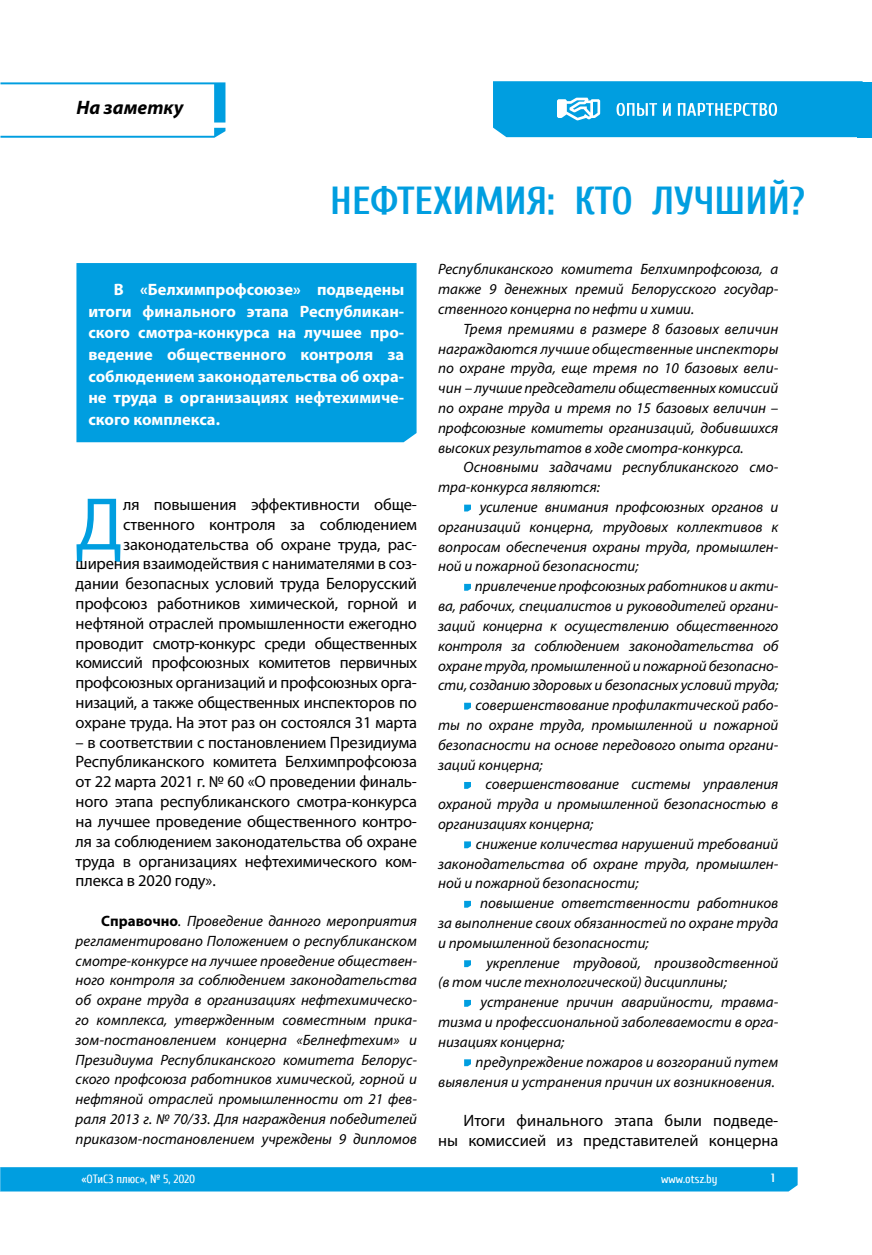
<style>
.page{position:relative;width:872px;height:1255px;background:#fff}
.page>*{position:absolute;margin:0;border:0;box-sizing:border-box;transform-origin:0 0}
.t1{font:75.3px "Myriad Pro";color:#009ee0}
.t2{font:700 39px "Cuprum";color:#009ee0}
.t3{font:italic 700 19.5px "Myriad Pro";color:#000}
.t4{font:16.5px/19.8px "Myriad Pro";letter-spacing:-.01em;color:#000;text-align:right}
.t5{font:700 16.5px/21.8px "Myriad Pro";color:#fff;text-align:justify}
.t6{font:italic 15px/19.8px "Myriad Pro";color:#000;text-align:justify}
.t7{font:12px "Cuprum";color:#fff}
.t8{font:700 12px "Cuprum";color:#fff}
.s1{font-weight:700;font-style:normal}
</style>
<div class="page">
<div style="left:0;top:1167px;width:797px;height:24px;background:#009ee0"></div>
<div style="left:76px;top:263px;width:340px;height:179px;background:#009ee0"></div>
<svg style="left:464px;top:504px;width:7px;height:7px"></svg>
<svg style="left:464px;top:584px;width:7px;height:6px"></svg>
<svg style="left:464px;top:702px;width:7px;height:7px"></svg>
<svg style="left:464px;top:782px;width:7px;height:6px"></svg>
<svg style="left:464px;top:841px;width:7px;height:7px"></svg>
<svg style="left:464px;top:900px;width:7px;height:7px"></svg>
<svg style="left:464px;top:960px;width:7px;height:7px"></svg>
<svg style="left:464px;top:999px;width:7px;height:7px"></svg>
<svg style="left:464px;top:1059px;width:7px;height:7px"></svg>
<svg style="left:493px;top:81px;width:369px;height:56px;background:#15a6e2"></svg>
<div style="left:858px;top:82px;width:14px;height:55px;background:#009ee0"></div>
<svg style="left:0;top:128px;width:225px;height:10px"></svg>
<svg style="left:0;top:82px;width:225px;height:40px"></svg>
<h3 class="t3" style="left:77px;top:95px;width:108px">На заметку</h3>
<h2 class="t2" style="left:330px;top:179px;width:477px">НЕФТЕХИМИЯ: КТО ЛУЧШИЙ?</h2>
<p class="t5" style="left:88px;top:278px;width:317px;text-indent:26px">В «Белхимпрофсоюзе» подведены итоги финального этапа Республикан&shy;ского смотра-конкурса на лучшее про&shy;ведение общественного контроля за соблюдением законодательства об охра&shy;не труда в организациях нефтехимиче&shy;ского комплекса.</p>
<p class="t4" style="left:76px;top:494px;width:343px">ля повышения эффективности обще&shy;ственного контроля за соблюдением законодательства об охране труда, рас&shy;ширения взаимодействия с нанимателями в соз&shy;дании безопасных условий труда Белорусский профсоюз работников химической, горной и нефтяной отраслей промышленности ежегодно проводит смотр-конкурс среди общественных комиссий профсоюзных комитетов первичных профсоюзных организаций и профсоюзных орга&shy;низаций, а также общественных инспекторов по охране труда. На этот раз он состоялся 31 марта</p>
<p class="t4" style="left:76px;top:732px;width:343px;text-align:justify">– в соответствии с постановлением Президиума Республиканского комитета Белхимпрофсоюза от 22 марта 2021 г. № 60 «О проведении финаль&shy;ного этапа республиканского смотра-конкурса на лучшее проведение общественного контро&shy;ля за соблюдением законодательства об охране труда в организациях нефтехимического ком&shy;плекса в 2020 году».</p>
<p class="t6" style="left:76px;top:910px;width:343px;text-indent:26px"><span class="s1">Справочно</span>. Проведение данного мероприятия регламентировано Положением о республиканском смотре-конкурсе на лучшее проведение обществен&shy;ного контроля за соблюдением законодательства об охране труда в организациях нефтехимическо&shy;го комплекса, утвержденным совместным прика&shy;зом-постановлением концерна «Белнефтехим» и Президиума Республиканского комитета Белорус&shy;ского профсоюза работников химической, горной и нефтяной отраслей промышленности от 21 фев&shy;раля 2013 г. № 70/33. Для награждения победителей приказом-постановлением учреждены 9 дипломов</p>
<h1 class="t1" style="left:76px;top:478px;width:49px">Д</h1>
<p class="t6" style="left:438px;top:259px;width:342px">Республиканского комитета Белхимпрофсоюза, а также 9 денежных премий Белорусского государ&shy;ственного концерна по нефти и химии.</p>
<p class="t6" style="left:438px;top:318px;width:342px;text-indent:26px">Тремя премиями в размере 8 базовых величин награждаются лучшие общественные инспекторы по охране труда, еще тремя по 10 базовых вели&shy;чин – лучшие председатели общественных комиссий по охране труда и тремя по 15 базовых величин – профсоюзные комитеты организаций, добившихся высоких результатов в ходе смотра-конкурса.</p>
<p class="t6" style="left:438px;top:457px;width:342px;text-indent:26px">Основными задачами республиканского смо&shy;тра-конкурса являются:</p>
<p class="t6" style="left:438px;top:497px;width:342px;text-indent:42px">усиление внимания профсоюзных органов и организаций концерна, трудовых коллективов к вопросам обеспечения охраны труда, промышлен&shy;ной и пожарной безопасности;</p>
<p class="t6" style="left:475px;top:576px;width:305px">привлечение профсоюзных работников и акти-</p>
<p class="t6" style="left:438px;top:596px;width:342px">ва, рабочих, специалистов и руководителей органи-</p>
<p class="t6" style="left:438px;top:615px;width:342px">заций концерна к осуществлению общественного</p>
<p class="t6" style="left:438px;top:635px;width:342px">контроля за соблюдением законодательства об</p>
<p class="t6" style="left:438px;top:655px;width:342px">охране труда, промышленной и пожарной безопасно-</p>
<p class="t6" style="left:438px;top:675px;width:342px">сти, созданию здоровых и безопасных условий труда;</p>
<p class="t6" style="left:475px;top:695px;width:304px">совершенствование профилактической рабо-</p>
<p class="t6" style="left:438px;top:714px;width:342px">ты по охране труда, промышленной и пожарной</p>
<p class="t6" style="left:438px;top:734px;width:342px">безопасности на основе передового опыта органи-</p>
<p class="t6" style="left:438px;top:754px;width:106px">заций концерна;</p>
<p class="t6" style="left:485px;top:774px;width:294px">совершенствование системы управления</p>
<p class="t6" style="left:438px;top:794px;width:342px">охраной труда и промышленной безопасностью в</p>
<p class="t6" style="left:438px;top:813px;width:157px">организациях концерна;</p>
<p class="t6" style="left:476px;top:833px;width:304px">снижение количества нарушений требований</p>
<p class="t6" style="left:438px;top:853px;width:342px">законодательства об охране труда, промышлен-</p>
<p class="t6" style="left:438px;top:873px;width:202px">ной и пожарной безопасности;</p>
<p class="t6" style="left:480px;top:893px;width:300px">повышение ответственности работников</p>
<p class="t6" style="left:438px;top:912px;width:342px">за выполнение своих обязанностей по охране труда</p>
<p class="t6" style="left:438px;top:932px;width:212px">и промышленной безопасности;</p>
<p class="t6" style="left:486px;top:952px;width:293px">укрепление трудовой, производственной</p>
<p class="t6" style="left:438px;top:972px;width:290px">(в том числе технологической) дисциплины;</p>
<p class="t6" style="left:480px;top:992px;width:299px">устранение причин аварийности, травма-</p>
<p class="t6" style="left:438px;top:1011px;width:342px">тизма и профессиональной заболеваемости в орга-</p>
<p class="t6" style="left:438px;top:1031px;width:128px">низациях концерна;</p>
<p class="t6" style="left:475px;top:1051px;width:304px">предупреждение пожаров и возгораний путем</p>
<p class="t6" style="left:438px;top:1071px;width:338px">выявления и устранения причин их возникновения.</p>
<p class="t4" style="left:438px;top:1110px;width:342px">Итоги финального этапа были подведе-<br>ны комиссией из представителей концерна</p>
<p class="t7" style="left:81px;top:1172px;width:115px">«ОТиСЗ плюс», № 5, 2020</p>
<p class="t7" style="left:661px;top:1172px;width:58px">www.otsz.by</p>
<p class="t8" style="left:771px;top:1171px;width:5px">1</p>
</div>
